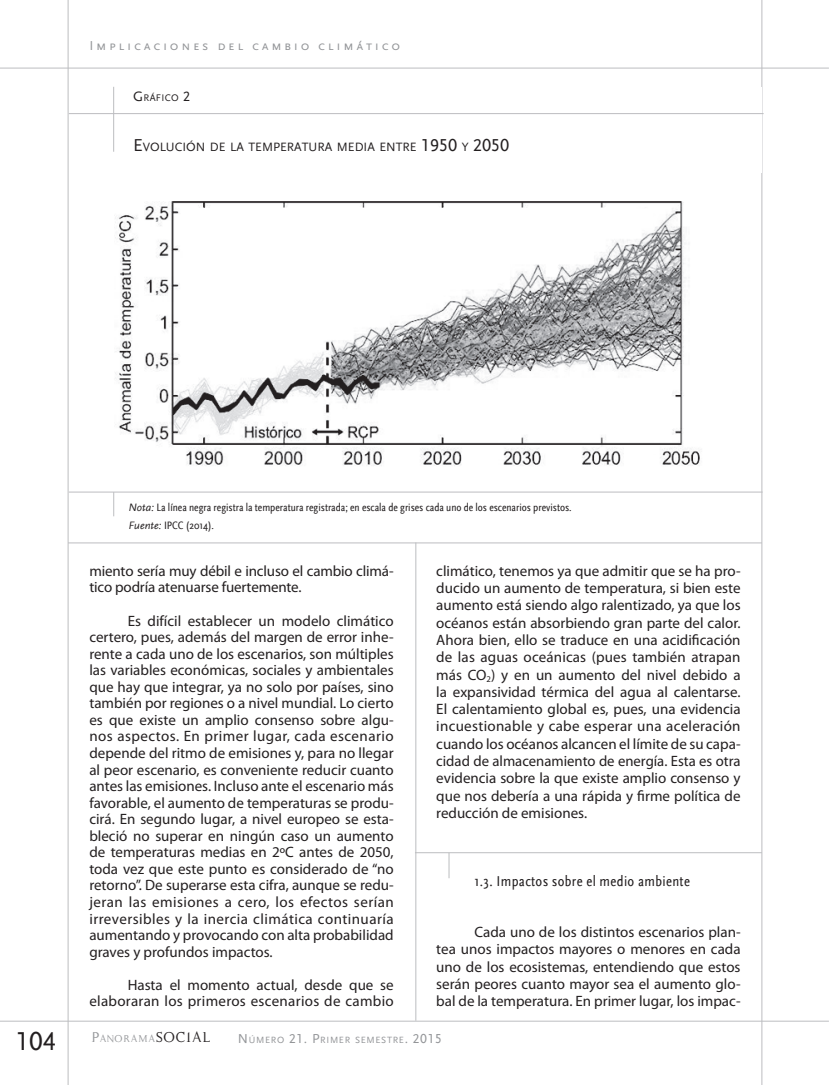
<style>
.page{position:relative;width:830px;height:1085px;background:#fff}
.page>*{position:absolute;margin:0;border:0;box-sizing:border-box;transform-origin:0 0}
.t1{font:27px "Scala Sans Caps";color:#231f20}
._06-Texto_General{font:15px/16.5px "Myriad Pro";color:#231f20;text-align:justify}
._06-Texto_General-2{font:15px/16.5px "Myriad Pro";letter-spacing:.02em;color:#231f20;text-align:right}
._09-Sub-Epigrafe__1{font:condensed 15px "Scala Sans";letter-spacing:.025em;color:#231f20}
.t2{font:13.5px "Scala Sans Caps";letter-spacing:.2em;color:#939598}
._017-Grafico__titulo{font:12.6px "Scala Sans Caps";color:#231f20}
.t3{font:11.55px "Kopy Katt Kut";letter-spacing:.07em;color:#939598}
._018-Grafico__fuente{font:condensed 11.25px "Scala Sans";color:#231f20}
._016-Grafico__palabr{font:10.05px "Scala Sans Caps";letter-spacing:.035em;color:#231f20}
.t4{font:9.45px "Scala Sans Caps";letter-spacing:.07em;color:#939598}
.s1{font-size:14.25px}
.s2{font-size:18px}
.s3{font-style:italic;font-stretch:normal}
.s4{font-size:16.5px}
.s5{font-size:16.5px;color:#231f20}
.s6{font-size:13.5px}
</style>
<div class="page">
<hr style="left:68px;top:0;width:1px;height:1084px;background:#bcbdc0">
<hr style="left:0;top:68px;width:828px;height:1px;background:#bcbdc0">
<hr style="left:761px;top:0;width:1px;height:1084px;background:#bcbdc0">
<hr style="left:0;top:1020px;width:828px;height:1px;background:#bcbdc0">
<hr style="left:69px;top:113px;width:694px;height:1px;background:#bcbdc0">
<hr style="left:113px;top:87px;width:1px;height:65px;background:#bcbdc0">
<img style="left:115px;top:201px;width:585px;height:265px">
<svg style="left:113px;top:492px;width:1px;height:24px"></svg>
<hr style="left:69px;top:491px;width:693px;height:1px;background:#bcbdc0">
<hr style="left:68px;top:542px;width:693px;height:1px;background:#bcbdc0">
<hr style="left:415px;top:542px;width:1px;height:478px;background:#bcbdc0">
<svg style="left:448px;top:853px;width:1px;height:25px"></svg>
<hr style="left:415px;top:852px;width:346px;height:1px;background:#bcbdc0">
<div style="left:624px;top:208px;width:30px;height:22px;background:#fff"></div>
<p class="t2" style="left:89px;top:38px;width:312px">Implicaciones del cambio climático</p>
<p class="_016-Grafico__palabr" style="left:133px;top:92px;width:59px"><span class="s1">G</span> RÁFICO <span class="s1">2</span></p>
<p class="_017-Grafico__titulo" style="left:133px;top:140px;width:377px"><span class="s2">E</span>VOLUCIÓN DE LA TEMPERATURA M EDIA ENTRE <span class="s2">1950</span> Y <span class="s2">2050</span></p>
<h1 class="t1" style="left:16px;top:1026px;width:42px">104</h1>
<p class="_018-Grafico__fuente" style="left:128px;top:501px;width:444px"><span class="s3">Nota:</span> La línea negra registra la temperatura registrada; en escala de grises cada uno de los escenarios previstos.</p>
<p class="_018-Grafico__fuente" style="left:128px;top:519px;width:87px"><span class="s3">Fuente:</span> IPCC (2014).</p>
<p class="_06-Texto_General" style="left:89px;top:562px;width:306px">miento sería muy débil e incluso el cambio climá&shy;tico podría atenuarse fuertemente.</p>
<p class="_06-Texto_General" style="left:89px;top:612px;width:306px;text-indent:38px">Es difícil establecer un modelo climático certero, pues, además del margen de error inhe&shy;rente a cada uno de los escenarios, son múltiples las variables económicas, sociales y ambientales que hay que integrar, ya no solo por países, sino también por regiones o a nivel mundial. Lo cierto es que existe un amplio consenso sobre algu&shy;nos aspectos. En primer lugar, cada escenario depende del ritmo de emisiones y, para no llegar al peor escenario, es conveniente reducir cuanto antes las emisiones. Incluso ante el escenario más favorable, el aumento de temperaturas se produ&shy;cirá. En segundo lugar, a nivel europeo se esta&shy;bleció no superar en ningún caso un aumento de temperaturas medias en 2ºC antes de 2050, toda vez que este punto es considerado de “no retorno”. De superarse esta cifra, aunque se redu&shy;jeran las emisiones a cero, los efectos serían irreversibles y la inercia climática continuaría aumentando y provocando con alta probabilidad graves y profundos impactos.</p>
<p class="_06-Texto_General-2" style="left:89px;top:976px;width:306px">Hasta el momento actual, desde que se elaboraran los primeros escenarios de cambio</p>
<p class="_06-Texto_General" style="left:436px;top:562px;width:306px;line-height:17.2px">climático, tenemos ya que admitir que se ha pro&shy;ducido un aumento de temperatura, si bien este aumento está siendo algo ralentizado, ya que los océanos están absorbiendo gran parte del calor.<br>Ahora bien, ello se traduce en una acidificación de las aguas oceánicas (pues también atrapan más CO<sub>2</sub>) y en un aumento del nivel debido a la expansividad térmica del agua al calentarse.<br>El calentamiento global es, pues, una evidencia incuestionable y cabe esperar una aceleración cuando los océanos alcancen el límite de su capa&shy;cidad de almacenamiento de energía. Esta es otra evidencia sobre la que existe amplio consenso y que nos debería a una rápida y firme política de reducción de emisiones.</p>
<p class="_09-Sub-Epigrafe__1" style="left:474px;top:872px;width:217px">1.3. Impactos sobre el medio ambiente</p>
<p class="_06-Texto_General" style="left:436px;top:923px;width:306px;line-height:17.2px;text-indent:38px">Cada uno de los distintos escenarios plan&shy;tea unos impactos mayores o menores en cada uno de los ecosistemas, entendiendo que estos serán peores cuanto mayor sea el aumento glo&shy;bal de la temperatura. En primer lugar, los impac-</p>
<p class="t3" style="left:91px;top:1030px;width:120px"><span class="s4">P</span>ANORAMA<span class="s5">SOCIAL</span></p>
<p class="t4" style="left:238px;top:1034px;width:205px"><span class="s6">N</span>ÚMERO <span class="s6">21. P</span>RIMER SEMESTRE<span class="s6">. 2015</span></p>
</div>
